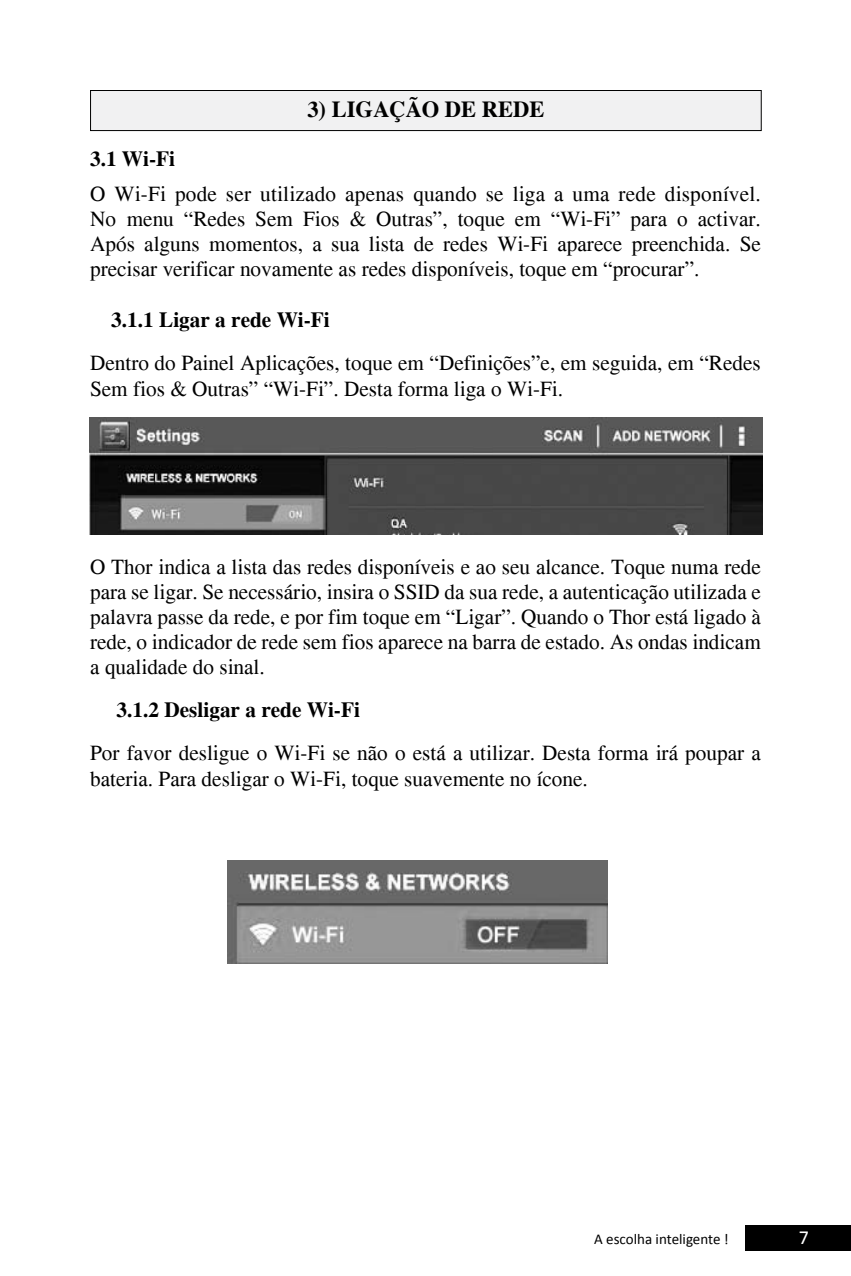
<style>
.page{position:relative;width:851px;height:1276px;background:#fff}
.page>*{position:absolute;margin:0;border:0;box-sizing:border-box;transform-origin:0 0}
.t1{font:700 22.5px "Times";color:#000}
.t2{font:21.25px/25px "Times";color:#000;text-align:justify}
.t3{font:700 21.25px "Times";color:#000}
.t4{font:20px "Calibri";color:#fff}
.t5{font:15px "Calibri";color:#000}
</style>
<div class="page">
<div style="left:745px;top:1225px;width:105px;height:26px;background:#000"></div>
<div style="left:90px;top:90px;width:671px;height:41px;background:#f1f1f2"></div>
<div style="left:90px;top:90px;width:671px;height:41px;border:1px solid #000"></div>
<img style="left:90px;top:418px;width:672px;height:116px">
<img style="left:227px;top:860px;width:380px;height:103px">
<p class="t1" style="left:307px;top:95px;width:238px">3) LIGAÇÃO DE REDE</p>
<p class="t3" style="left:90px;top:146px;width:86px">3.1 Wi-Fi</p>
<p class="t2" style="left:90px;top:182px;width:672px">O Wi-Fi pode ser utilizado apenas quando se liga a uma rede disponível.<br>No menu “Redes Sem Fios &amp; Outras”, toque em “Wi-Fi” para o activar.<br>Após alguns momentos, a sua lista de redes Wi-Fi aparece preenchida. Se precisar verificar novamente as redes disponíveis, toque em “procurar”.</p>
<p class="t3" style="left:111px;top:307px;width:220px">3.1.1 Ligar a rede Wi-Fi</p>
<p class="t2" style="left:90px;top:350px;width:672px">Dentro do Painel Aplicações, toque em “Definições”e, em seguida, em “Redes<br>Sem fios &amp; Outras” “Wi-Fi”. Desta forma liga o Wi-Fi.</p>
<p class="t2" style="left:90px;top:554px;width:672px">O Thor indica a lista das redes disponíveis e ao seu alcance. Toque numa rede para se ligar. Se necessário, insira o SSID da sua rede, a autenticação utilizada e palavra passe da rede, e por fim toque em “Ligar”. Quando o Thor está ligado à rede, o indicador de rede sem fios aparece na barra de estado. As ondas indicam a qualidade do sinal.</p>
<p class="t3" style="left:117px;top:696px;width:245px">3.1.2 Desligar a rede Wi-Fi</p>
<p class="t2" style="left:90px;top:740px;width:672px">Por favor desligue o Wi-Fi se não o está a utilizar. Desta forma irá poupar a bateria. Para desligar o Wi-Fi, toque suavemente no ícone.</p>
<p class="t5" style="left:594px;top:1229px;width:136px">A escolha inteligente !</p>
<p class="t4" style="left:798px;top:1224px;width:12px">7</p>
</div>
